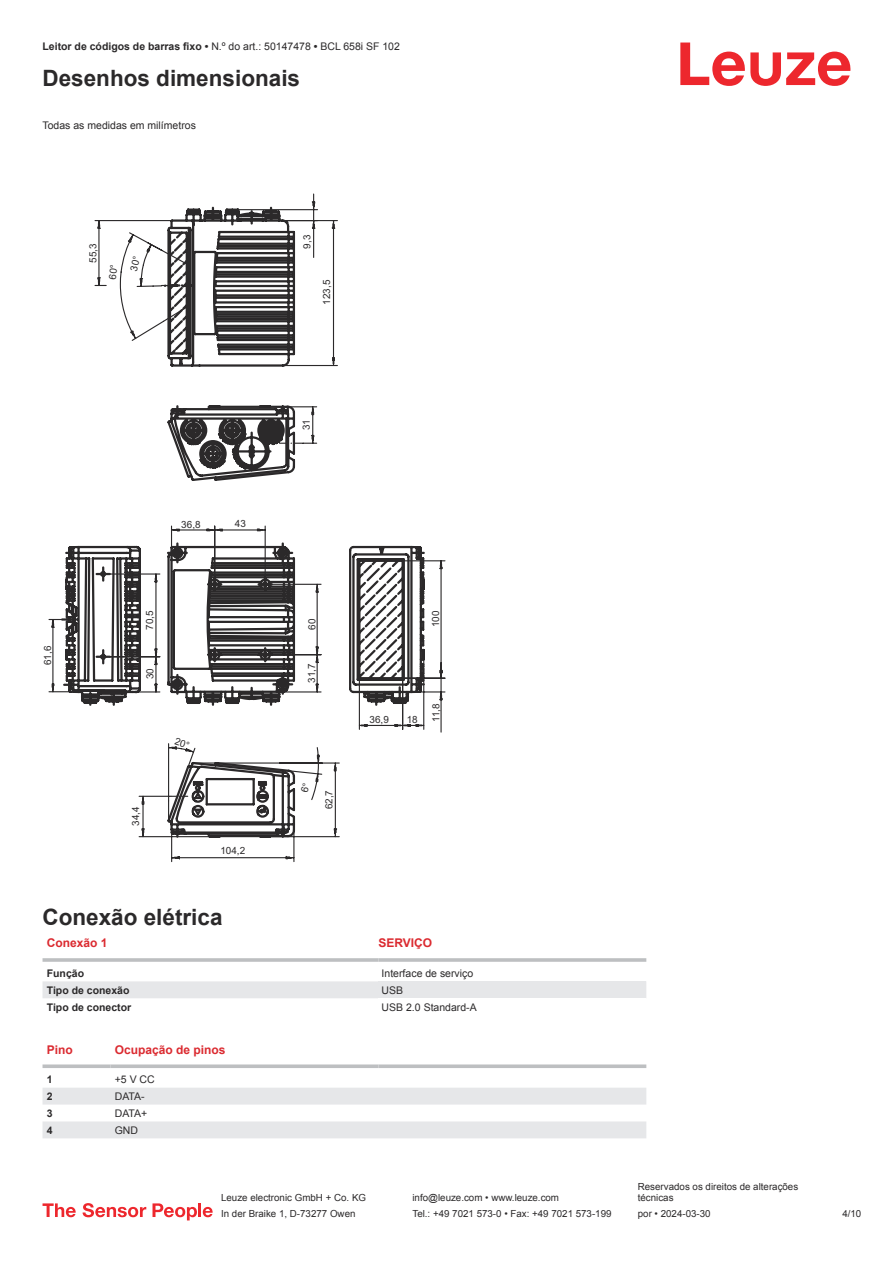
<style>
.page{position:relative;width:893px;height:1263px;background:#fff}
.page>*{position:absolute;margin:0;border:0;box-sizing:border-box;transform-origin:0 0}
.t1{font:700 22.5px "Arial";color:#2b292a}
.t2{font:700 12px "Arial";color:#db2a30}
.t3{font:10.5px "Arial";color:#2b292a}
.t4{font:700 10.5px "Arial";color:#2b292a}
.t5{font:9.9px "Arial";color:#2b292a}
.t6{font:9.75px/11.7px "Arial";color:#2b292a}
.s1{font-weight:700}
</style>
<div class="page">
<svg style="left:680px;top:43px;width:170px;height:43px"></svg>
<div style="left:43px;top:981px;width:335px;height:17px;background:#e6e7e9"></div>
<hr style="left:43px;top:958px;width:335px;height:4px;background:#c3c5c7">
<svg style="left:378px;top:958px;width:268px;height:4px"></svg>
<div style="left:378px;top:981px;width:268px;height:17px;background:#e6e7e9"></div>
<svg style="left:43px;top:1088px;width:603px;height:50px"></svg>
<svg style="left:43px;top:1064px;width:68px;height:4px"></svg>
<svg style="left:111px;top:1064px;width:267px;height:4px"></svg>
<svg style="left:378px;top:1064px;width:268px;height:4px"></svg>
<svg style="left:43px;top:1203px;width:33px;height:14px"></svg>
<svg style="left:83px;top:1203px;width:63px;height:14px"></svg>
<svg style="left:153px;top:1203px;width:44px;height:17px"></svg>
<hr style="left:198px;top:1203px;width:3px;height:14px;background:#ed272d">
<svg style="left:203px;top:1207px;width:10px;height:10px"></svg>
<svg style="left:349px;top:545px;width:77px;height:185px"></svg>
<svg style="left:48px;top:193px;width:292px;height:669px"></svg>
<svg style="left:216px;top:529px;width:7px;height:2px"></svg>
<svg style="left:257px;top:528px;width:7px;height:3px"></svg>
<hr style="left:403px;top:560px;width:42px;height:1px;background:#2b292a">
<hr style="left:440px;top:561px;width:2px;height:117px;background:#2b292a">
<svg style="left:439px;top:561px;width:4px;height:8px"></svg>
<hr style="left:408px;top:691px;width:37px;height:1px;background:#2b292a">
<hr style="left:403px;top:678px;width:42px;height:1px;background:#2b292a">
<hr style="left:440px;top:692px;width:2px;height:40px;background:#2b292a">
<hr style="left:440px;top:662px;width:2px;height:30px;background:#2b292a">
<svg style="left:439px;top:692px;width:4px;height:9px"></svg>
<hr style="left:423px;top:656px;width:1px;height:73px;background:#2b292a">
<hr style="left:402px;top:678px;width:1px;height:51px;background:#2b292a">
<hr style="left:359px;top:678px;width:1px;height:51px;background:#2b292a">
<hr style="left:359px;top:725px;width:44px;height:1px;background:#2b292a">
<svg style="left:395px;top:724px;width:29px;height:3px"></svg>
<svg style="left:361px;top:724px;width:6px;height:3px"></svg>
<hr style="left:287px;top:406px;width:30px;height:1px;background:#2b292a">
<hr style="left:312px;top:407px;width:1px;height:36px;background:#2b292a">
<svg style="left:311px;top:409px;width:3px;height:6px"></svg>
<svg style="left:279px;top:435px;width:38px;height:9px"></svg>
<svg style="left:171px;top:796px;width:17px;height:1px"></svg>
<svg style="left:109px;top:264px;width:8px;height:15px"></svg>
<svg style="left:130px;top:256px;width:10px;height:15px"></svg>
<svg style="left:301px;top:783px;width:8px;height:10px"></svg>
<svg style="left:174px;top:737px;width:16px;height:10px"></svg>
<p class="t3" style="left:43px;top:43px;width:359px"><span class="s1">Leitor de códigos de barras fixo •</span> N.º do art.: 50147478 <span class="s1">•</span> BCL 658i SF 102</p>
<h1 class="t1" style="left:43px;top:70px;width:259px">Desenhos dimensionais</h1>
<p class="t3" style="left:43px;top:121px;width:155px">Todas as medidas em milímetros</p>
<p class="t5" style="left:89px;top:263px;width:21px;rotate:-90deg">55,3</p>
<p class="t5" style="left:44px;top:665px;width:21px;rotate:-90deg">61,6</p>
<p class="t5" style="left:181px;top:520px;width:21px">36,8</p>
<p class="t5" style="left:235px;top:520px;width:13px">43</p>
<p class="t5" style="left:146px;top:630px;width:21px;rotate:-90deg">70,5</p>
<p class="t5" style="left:146px;top:679px;width:13px;rotate:-90deg">30</p>
<p class="t5" style="left:132px;top:826px;width:21px;rotate:-90deg">34,4</p>
<p class="t5" style="left:220px;top:847px;width:26px">104,2</p>
<p class="t5" style="left:303px;top:249px;width:15px;rotate:-90deg">9,3</p>
<p class="t5" style="left:323px;top:305px;width:26px;rotate:-90deg">123,5</p>
<p class="t5" style="left:303px;top:430px;width:13px;rotate:-90deg">31</p>
<p class="t5" style="left:308px;top:629px;width:13px;rotate:-90deg">60</p>
<p class="t5" style="left:308px;top:683px;width:21px;rotate:-90deg">31,7</p>
<p class="t5" style="left:325px;top:809px;width:21px;rotate:-90deg">62,7</p>
<p class="t5" style="left:432px;top:627px;width:18px;rotate:-90deg">100</p>
<p class="t5" style="left:370px;top:716px;width:21px">36,9</p>
<p class="t5" style="left:407px;top:716px;width:13px">18</p>
<p class="t5" style="left:432px;top:722px;width:20px;rotate:-90deg">11,8</p>
<h1 class="t1" style="left:43px;top:909px;width:182px">Conexão elétrica</h1>
<p class="t2" style="left:47px;top:939px;width:62px">Conexão 1</p>
<p class="t2" style="left:378px;top:939px;width:55px">SERVIÇO</p>
<p class="t4" style="left:47px;top:969px;width:39px">Função</p>
<p class="t3" style="left:382px;top:969px;width:93px">Interface de serviço</p>
<p class="t4" style="left:47px;top:986px;width:84px">Tipo de conexão</p>
<p class="t3" style="left:382px;top:986px;width:23px">USB</p>
<p class="t4" style="left:47px;top:1003px;width:86px">Tipo de conector</p>
<p class="t3" style="left:382px;top:1003px;width:97px">USB 2.0 Standard-A</p>
<p class="t2" style="left:47px;top:1045px;width:28px">Pino</p>
<p class="t2" style="left:115px;top:1045px;width:112px">Ocupação de pinos</p>
<p class="t4" style="left:47px;top:1075px;width:7px">1</p>
<p class="t3" style="left:115px;top:1075px;width:41px">+5 V CC</p>
<p class="t4" style="left:47px;top:1092px;width:7px">2</p>
<p class="t3" style="left:115px;top:1092px;width:31px">DATA-</p>
<p class="t4" style="left:47px;top:1109px;width:7px">3</p>
<p class="t3" style="left:115px;top:1109px;width:34px">DATA+</p>
<p class="t4" style="left:47px;top:1126px;width:7px">4</p>
<p class="t3" style="left:115px;top:1126px;width:25px">GND</p>
<p class="t6" style="left:221px;top:1193px;width:146px">Leuze electronic GmbH + Co. KG</p>
<p class="t6" style="left:412px;top:1193px;width:148px">info@leuze.com • www.leuze.com</p>
<p class="t6" style="left:638px;top:1181px;width:162px">Reservados os direitos de alterações técnicas</p>
<p class="t6" style="left:221px;top:1209px;width:136px">In der Braike 1, D-73277 Owen</p>
<p class="t6" style="left:412px;top:1209px;width:201px">Tel.: +49 7021 573-0 • Fax: +49 7021 573-199</p>
<p class="t6" style="left:638px;top:1209px;width:74px">por • 2024-03-30</p>
<p class="t6" style="left:842px;top:1209px;width:20px">4 /10</p>
</div>
